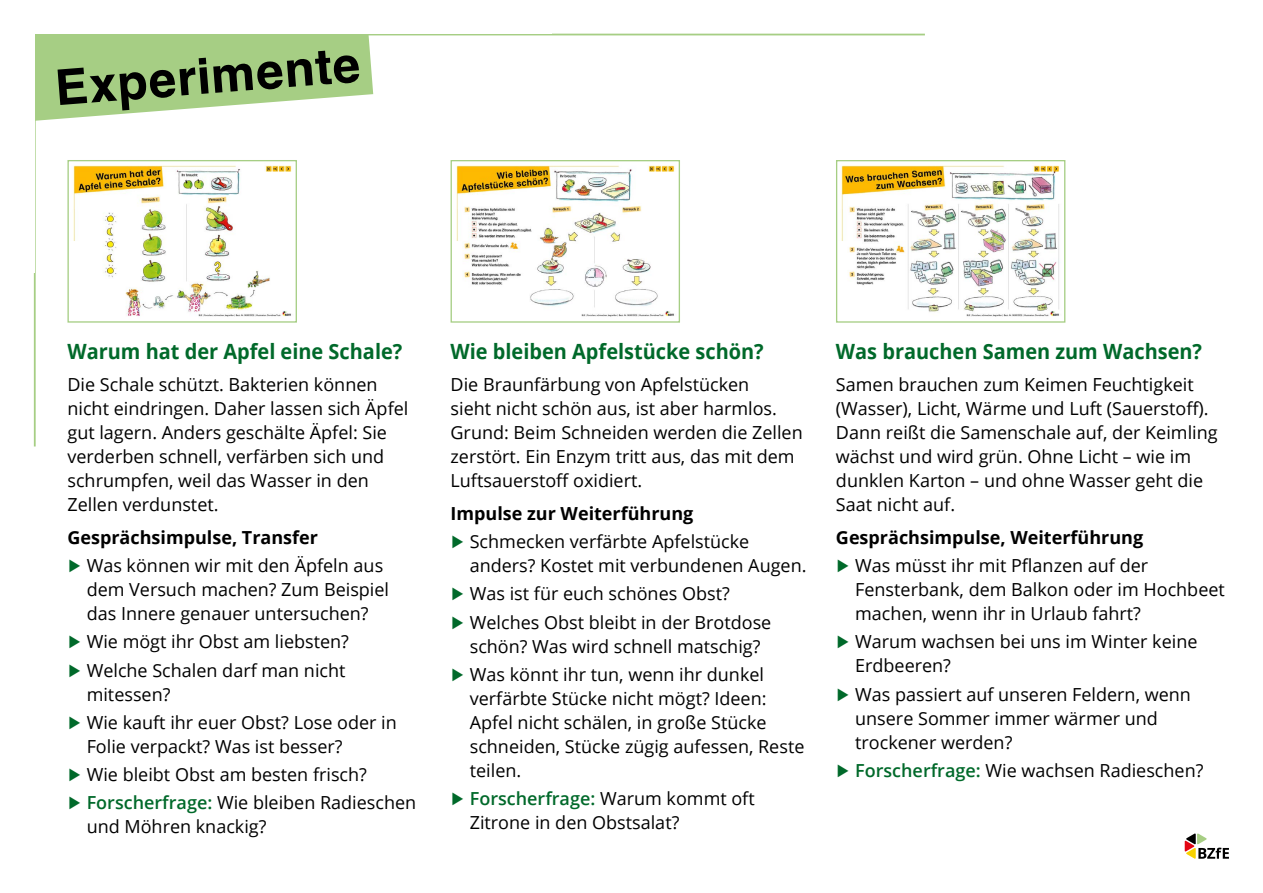
<style>
.page{position:relative;width:1263px;height:893px;background:#fff}
.page>*{position:absolute;margin:0;border:0;box-sizing:border-box;transform-origin:0 0}
.t1{font:700 49.35px "Schulbuch Nord OT";color:#000}
.t2{font:700 21px "Open Sans";color:#00692a;scale:.95 1}
.t3{font:18px/24px "Open Sans";color:#000}
.t4{font:700 18px/28.2px "Open Sans";color:#000}
.s1{font-weight:700}
.s2{font-family:"Arial";color:#00692a}
.s3{font-weight:600;color:#00692a}
.s4{font-family:"Arial";font-weight:400;color:#00692a}
.s5{font-weight:400}
</style>
<div class="page">
<svg style="left:33px;top:33px;width:892px;height:414px"></svg>
<div style="left:0;top:0;width:552px;height:34px;background:#fff"></div>
<div style="left:0;top:0;width:34px;height:272px;background:#fff"></div>
<img style="left:69px;top:162px;width:226px;height:159px">
<div style="left:67px;top:160px;width:230px;height:163px;border:1px solid #a6ce84"></div>
<img style="left:453px;top:162px;width:225px;height:159px">
<div style="left:451px;top:160px;width:229px;height:163px;border:1px solid #a6ce84"></div>
<img style="left:838px;top:162px;width:222px;height:159px">
<div style="left:836px;top:160px;width:229px;height:163px;border:1px solid #a6ce84"></div>
<svg style="left:1185px;top:833px;width:44px;height:26px"></svg>
<h1 class="t1" style="left:52px;top:58px;width:308px;rotate:-5deg">Experimente</h1>
<p class="t2" style="left:67px;top:336px;width:354px">Warum hat der Apfel eine Schale?</p>
<p class="t3" style="left:67px;top:372px;width:342px">Die Schale schützt. Bakterien können nicht eindringen. Daher lassen sich Äpfel gut lagern. Anders geschälte Äpfel: Sie verderben schnell, verfärben sich und schrumpfen, weil das Wasser in den Zellen verdunstet.</p>
<p class="t3" style="left:67px;top:523px;width:317px;line-height:28.2px"><span class="s1">Gesprächsimpulse, Transfer<br></span><span class="s2">►</span> Was können wir mit den Äpfeln aus</p>
<p class="t3" style="left:87px;top:577px;width:304px">dem Versuch machen? Zum Beispiel das Innere genauer untersuchen?</p>
<p class="t3" style="left:67px;top:627px;width:283px;line-height:28.2px"><span class="s2">►</span> Wie mögt ihr Obst am liebsten? <span class="s2">►</span> Welche Schalen darf man nicht</p>
<p class="t3" style="left:67px;top:680px;width:331px;line-height:28.2px;text-indent:19px">mitessen?<br><span class="s2">►</span> Wie kauft ihr euer Obst? Lose oder in</p>
<p class="t3" style="left:67px;top:732px;width:350px;line-height:28.2px;text-indent:19px">Folie verpackt? Was ist besser?<br><span class="s2">►</span> Wie bleibt Obst am besten frisch?<br><span class="s2">►</span> <span class="s3">Forscherfrage:</span> Wie bleiben Radieschen</p>
<p class="t3" style="left:87px;top:814px;width:181px">und Möhren knackig?</p>
<p class="t2" style="left:451px;top:336px;width:331px">Wie bleiben Apfelstücke schön?</p>
<p class="t3" style="left:451px;top:372px;width:354px">Die Braunfärbung von Apfelstücken<br>sieht nicht schön aus, ist aber harmlos.<br>Grund: Beim Schneiden werden die Zellen zerstört. Ein Enzym tritt aus, das mit dem Luftsauerstoff oxidiert.</p>
<p class="t3" style="left:451px;top:499px;width:300px;line-height:28.2px"><span class="s1">Impulse zur Weiterführung<br></span><span class="s2">►</span> Schmecken verfärbte Apfelstücke</p>
<p class="t3" style="left:451px;top:551px;width:357px;line-height:28.2px;text-indent:19px">anders? Kostet mit verbundenen Augen. <span class="s2">►</span> Was ist für euch schönes Obst?<br><span class="s2">►</span> Welches Obst bleibt in der Brotdose</p>
<p class="t3" style="left:451px;top:632px;width:315px;line-height:28.2px;text-align:right">schön? Was wird schnell matschig?<br><span class="s2">►</span> Was könnt ihr tun, wenn ihr dunkel</p>
<p class="t3" style="left:470px;top:686px;width:336px">verfärbte Stücke nicht mögt? Ideen:<br>Apfel nicht schälen, in große Stücke schneiden, Stücke zügig aufessen, Reste teilen.</p>
<p class="t3" style="left:470px;top:786px;width:286px;text-indent:-19px"><span class="s2">►</span> <span class="s3">Forscherfrage:</span> Warum kommt oft<br>Zitrone in den Obstsalat?</p>
<p class="t2" style="left:836px;top:336px;width:387px">Was brauchen Samen zum Wachsen?</p>
<p class="t3" style="left:836px;top:372px;width:383px">Samen brauchen zum Keimen Feuchtigkeit (Wasser), Licht, Wärme und Luft (Sauerstoff).<br>Dann reißt die Samenschale auf, der Keimling wächst und wird grün. Ohne Licht – wie im dunklen Karton – und ohne Wasser geht die Saat nicht auf.</p>
<p class="t4" style="left:836px;top:523px;width:314px">Gesprächsimpulse, Weiterführung <span class="s4">►</span> <span class="s5">Was müsst ihr mit Pflanzen auf der</span></p>
<p class="t3" style="left:855px;top:577px;width:371px">Fensterbank, dem Balkon oder im Hochbeet machen, wenn ihr in Urlaub fahrt?</p>
<p class="t3" style="left:855px;top:629px;width:344px;text-indent:-19px"><span class="s2">►</span> Warum wachsen bei uns im Winter keine<br>Erdbeeren?</p>
<p class="t3" style="left:855px;top:682px;width:337px;text-indent:-19px"><span class="s2">►</span> Was passiert auf unseren Feldern, wenn unsere Sommer immer wärmer und trockener werden?</p>
<p class="t3" style="left:836px;top:758px;width:369px"><span class="s2">►</span> <span class="s3">Forscherfrage:</span> Wie wachsen Radieschen?</p>
</div>
